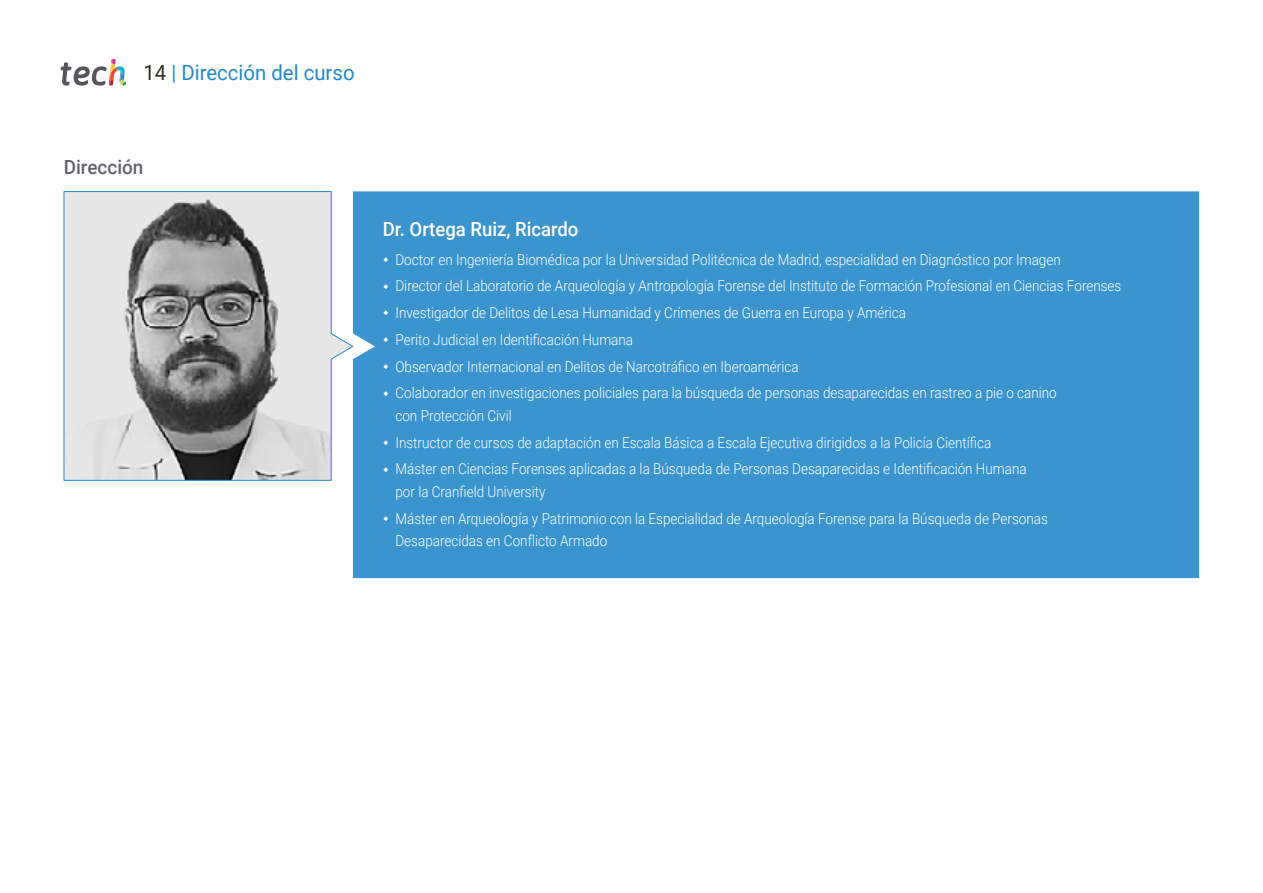
<style>
.page{position:relative;width:1263px;height:893px;background:#fff}
.page>*{position:absolute;margin:0;border:0;box-sizing:border-box;transform-origin:0 0}
.t1{font:21px "Roboto";color:#2488c9}
.t2{font:500 19.5px "Roboto";color:#fff;scale:.95 1}
.t3{font:500 19.5px "Roboto";color:#61646a}
.t4{font:300 15px/26.7px "Roboto";color:#fff;scale:.9 1}
.s1{color:#312e20}
</style>
<div class="page">
<div style="left:353px;top:191px;width:846px;height:387px;background:#3a94ce"></div>
<svg style="left:64px;top:191px;width:289px;height:290px;background:#b8b9ba"></svg>
<svg style="left:61px;top:59px;width:65px;height:27px"></svg>
<svg style="left:384px;top:257px;width:4px;height:5px"></svg>
<svg style="left:384px;top:284px;width:4px;height:5px"></svg>
<svg style="left:384px;top:310px;width:4px;height:5px"></svg>
<svg style="left:384px;top:337px;width:4px;height:5px"></svg>
<svg style="left:384px;top:364px;width:4px;height:5px"></svg>
<svg style="left:384px;top:391px;width:4px;height:5px"></svg>
<svg style="left:384px;top:440px;width:4px;height:5px"></svg>
<svg style="left:384px;top:467px;width:4px;height:5px"></svg>
<svg style="left:384px;top:516px;width:4px;height:5px"></svg>
<h1 class="t1" style="left:144px;top:57px;width:213px"><span class="s1">14</span> | Dirección del curso</h1>
<h2 class="t3" style="left:64px;top:154px;width:81px">Dirección</h2>
<h2 class="t2" style="left:383px;top:215px;width:208px">Dr. Ortega Ruiz, Ricardo</h2>
<p class="t4" style="left:395px;top:245px;width:808px">Doctor en Ingeniería Biomédica por la Universidad Politécnica de Madrid, especialidad en Diagnóstico por Imagen<br>Director del Laboratorio de Arqueología y Antropología Forense del Instituto de Formación Profesional en Ciencias Forenses Investigador de Delitos de Lesa Humanidad y Crímenes de Guerra en Europa y América<br>Perito Judicial en Identificación Humana<br>Observador Internacional en Delitos de Narcotráfico en Iberoamérica<br>Colaborador en investigaciones policiales para la búsqueda de personas desaparecidas en rastreo a pie o canino</p>
<p class="t4" style="left:395px;top:402px;width:703px">con Protección Civil<br>Instructor de cursos de adaptación en Escala Básica a Escala Ejecutiva dirigidos a la Policía Científica<br>Máster en Ciencias Forenses aplicadas a la Búsqueda de Personas Desaparecidas e Identificación Humana</p>
<p class="t4" style="left:395px;top:478px;width:726px">por la Cranfield University<br>Máster en Arqueología y Patrimonio con la Especialidad de Arqueología Forense para la Búsqueda de Personas</p>
<p class="t4" style="left:395px;top:527px;width:237px">Desaparecidas en Conflicto Armado</p>
</div>
